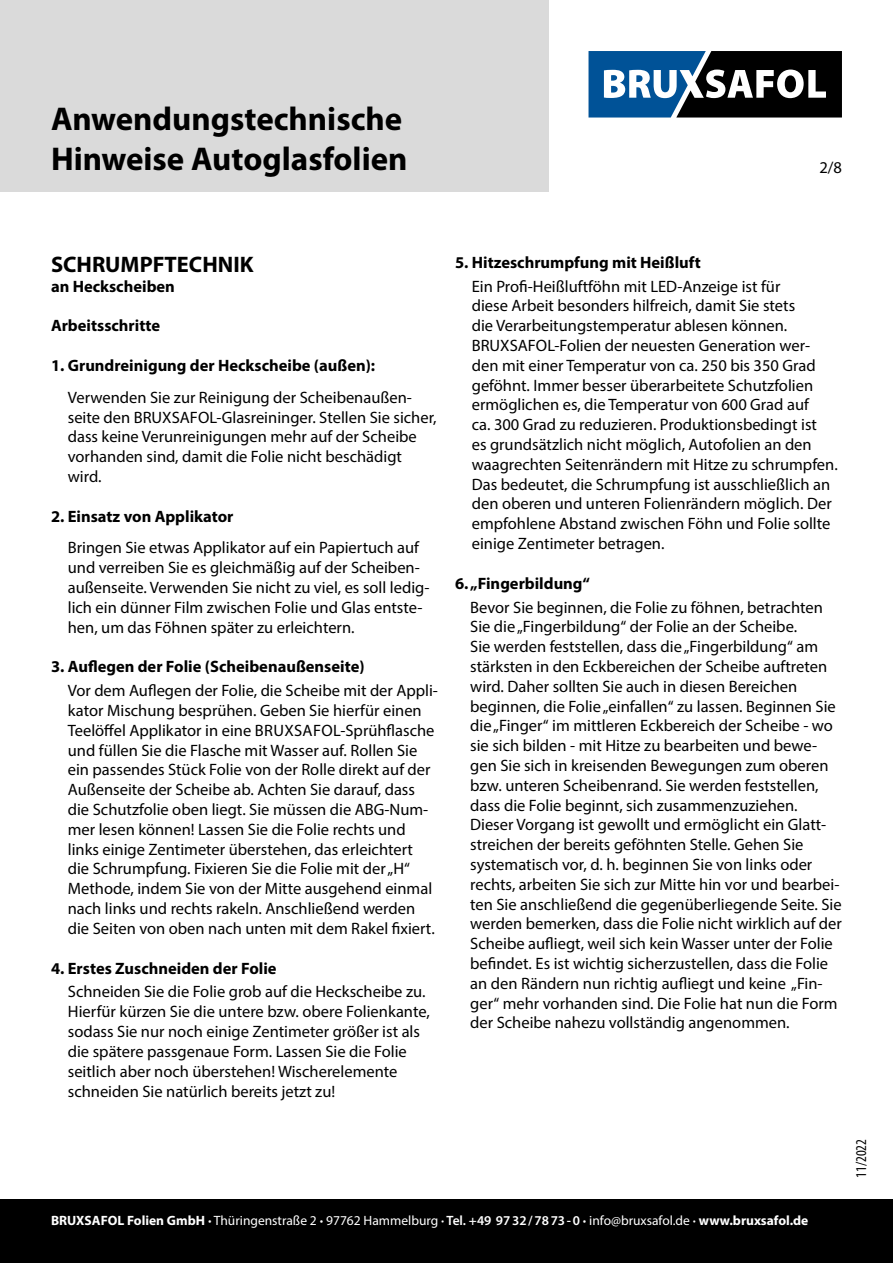
<style>
.page{position:relative;width:893px;height:1263px;background:#fff}
.page>*{position:absolute;margin:0;border:0;box-sizing:border-box;transform-origin:0 0}
.t1{font:700 33px/39.6px "Myriad Pro";color:#000}
.t2{font:700 22.5px "Myriad Pro";color:#000}
.t3{font:16.5px/19.8px "Myriad Pro";color:#000}
.t4{font:700 16.5px "Myriad Pro";color:#000}
.t5{font:condensed 15px "Myriad Pro";color:#000}
.t6{font:13.5px "Myriad Pro";color:#fff}
.s1{font-weight:700}
.s2{font-weight:600}
</style>
<div class="page">
<div style="left:0;top:1199px;width:893px;height:64px;background:#000"></div>
<div style="left:0;top:0;width:549px;height:191px;background:#dadada"></div>
<svg style="left:588px;top:51px;width:254px;height:67px"></svg>
<h1 class="t1" style="left:51px;top:98px;width:358px">Anwendungstechnische<br>Hinweise Autoglasfolien</h1>
<p class="t3" style="left:819px;top:158px;width:24px">2/8</p>
<h2 class="t2" style="left:51px;top:250px;width:204px">SCHRUMPFTECHNIK</h2>
<p class="t4" style="left:51px;top:275px;width:125px">an Heckscheiben</p>
<p class="t4" style="left:51px;top:315px;width:111px">Arbeitsschritte</p>
<p class="t4" style="left:51px;top:355px;width:326px">1. Grundreinigung der Heckscheibe (außen):</p>
<p class="t3" style="left:68px;top:387px;width:370px">Verwenden Sie zur Reinigung der Scheibenaußen&shy;seite den BRUXSAFOL-Glasreininger. Stellen Sie sicher, dass keine Verunreinigungen mehr auf der Scheibe vorhanden sind, damit die Folie nicht beschädigt wird.</p>
<p class="t4" style="left:51px;top:505px;width:184px">2. Einsatz von Applikator</p>
<p class="t3" style="left:68px;top:538px;width:363px">Bringen Sie etwas Applikator auf ein Papiertuch auf und verreiben Sie es gleichmäßig auf der Scheiben&shy;außenseite. Verwenden Sie nicht zu viel, es soll ledig&shy;lich ein dünner Film zwischen Folie und Glas entste&shy;hen, um das Föhnen später zu erleichtern.</p>
<p class="t4" style="left:51px;top:656px;width:315px">3. Auflegen der Folie (Scheibenaußenseite)</p>
<p class="t3" style="left:68px;top:680px;width:372px">Vor dem Auflegen der Folie, die Scheibe mit der Appli&shy;kator Mischung besprühen. Geben Sie hierfür einen Teelöffel Applikator in eine BRUXSAFOL-Sprühflasche und füllen Sie die Flasche mit Wasser auf. Rollen Sie ein passendes Stück Folie von der Rolle direkt auf der Außenseite der Scheibe ab. Achten Sie darauf, dass die Schutzfolie oben liegt. Sie müssen die ABG-Num&shy;mer lesen können! Lassen Sie die Folie rechts und links einige Zentimeter überstehen, das erleichtert die Schrumpfung. Fixieren Sie die Folie mit der „H“ Methode, indem Sie von der Mitte ausgehend einmal nach links und rechts rakeln. Anschließend werden die Seiten von oben nach unten mit dem Rakel fixiert.</p>
<p class="t4" style="left:51px;top:957px;width:227px">4. Erstes Zuschneiden der Folie</p>
<p class="t3" style="left:68px;top:982px;width:364px">Schneiden Sie die Folie grob auf die Heckscheibe zu.<br>Hierfür kürzen Sie die untere bzw. obere Folienkante, sodass Sie nur noch einige Zentimeter größer ist als die spätere passgenaue Form. Lassen Sie die Folie seitlich aber noch überstehen! Wischerelemente schneiden Sie natürlich bereits jetzt zu!</p>
<p class="t4" style="left:455px;top:251px;width:247px">5. Hitzeschrumpfung mit Heißluft</p>
<p class="t3" style="left:472px;top:276px;width:367px">Ein Profi-Heißluftföhn mit LED-Anzeige ist für<br>diese Arbeit besonders hilfreich, damit Sie stets<br>die Verarbeitungstemperatur ablesen können.<br>BRUXSAFOL-Folien der neuesten Generation wer&shy;den mit einer Temperatur von ca. 250 bis 350 Grad geföhnt. Immer besser überarbeitete Schutzfolien ermöglichen es, die Temperatur von 600 Grad auf<br>ca. 300 Grad zu reduzieren. Produktionsbedingt ist<br>es grundsätzlich nicht möglich, Autofolien an den waagrechten Seitenrändern mit Hitze zu schrumpfen.<br>Das bedeutet, die Schrumpfung ist ausschließlich an den oberen und unteren Folienrändern möglich. Der empfohlene Abstand zwischen Föhn und Folie sollte einige Zentimeter betragen.</p>
<p class="t4" style="left:455px;top:572px;width:137px">6. „Fingerbildung“</p>
<p class="t3" style="left:470px;top:597px;width:373px">Bevor Sie beginnen, die Folie zu föhnen, betrachten Sie die „Fingerbildung“ der Folie an der Scheibe.<br>Sie werden feststellen, dass die „Fingerbildung“ am stärksten in den Eckbereichen der Scheibe auftreten wird. Daher sollten Sie auch in diesen Bereichen beginnen, die Folie „einfallen“ zu lassen. Beginnen Sie die „Finger“ im mittleren Eckbereich der Scheibe - wo sie sich bilden - mit Hitze zu bearbeiten und bewe&shy;gen Sie sich in kreisenden Bewegungen zum oberen bzw. unteren Scheibenrand. Sie werden feststellen, dass die Folie beginnt, sich zusammenzuziehen.<br>Dieser Vorgang ist gewollt und ermöglicht ein Glatt&shy;streichen der bereits geföhnten Stelle. Gehen Sie systematisch vor, d. h. beginnen Sie von links oder rechts, arbeiten Sie sich zur Mitte hin vor und bearbei&shy;ten Sie anschließend die gegenüberliegende Seite. Sie werden bemerken, dass die Folie nicht wirklich auf der Scheibe aufliegt, weil sich kein Wasser unter der Folie befindet. Es ist wichtig sicherzustellen, dass die Folie an den Rändern nun richtig aufliegt und keine „Fin&shy;ger“ mehr vorhanden sind. Die Folie hat nun die Form der Scheibe nahezu vollständig angenommen.</p>
<p class="t6" style="left:51px;top:1212px;width:759px"><span class="s1">BRUXSAFOL Folien GmbH ·</span> Thüringenstraße 2 <span class="s1">·</span> 97762 Hammelburg <span class="s2">· Tel. +49 9732/7873-0</span> <span class="s1">·</span> info@bruxsafol.de <span class="s2">·</span> <span class="s1">www.bruxsafol.de</span></p>
<p class="t5" style="left:852px;top:1178px;width:40px;rotate:-90deg">11/2022</p>
</div>
